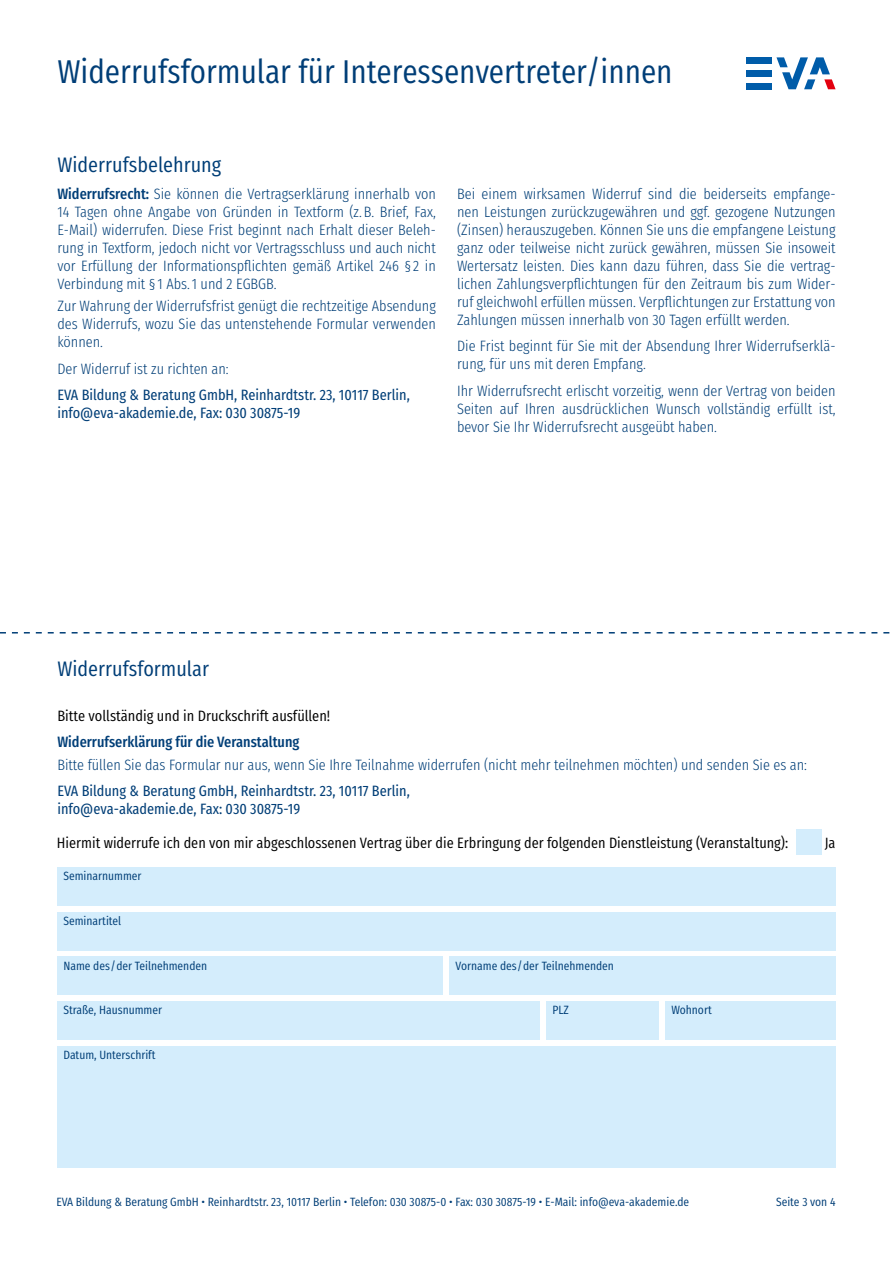
<style>
.page{position:relative;width:893px;height:1263px;background:#fff}
.page>*{position:absolute;margin:0;border:0;box-sizing:border-box;transform-origin:0 0}
.t1{font:33px "Fira Sans Condensed";color:#003e77}
.t2{font:21px "Fira Sans Condensed";color:#003e77}
.Teilnahmebedingungen{font:300 15px/18px "Fira Sans Condensed";color:#003e77;text-align:justify}
.Teilnahmebedingungen-2{font:15px/18px "Fira Sans Condensed";color:#003e77}
.t3{font:15px "Fira Sans Condensed";color:#000}
.Teilnahmebedingungen-3{font:500 15px "Fira Sans Condensed";color:#003e77}
.t4{font:14.85px "Fira Sans Condensed";color:#000}
.t5{font:12px "Fira Sans Condensed";color:#003e77}
.s1{font-weight:500}
</style>
<div class="page">
<div style="left:746px;top:70px;width:26px;height:7px;background:#005ca9"></div>
<div style="left:746px;top:83px;width:26px;height:6px;background:#005ca9"></div>
<div style="left:746px;top:57px;width:26px;height:7px;background:#005ca9"></div>
<svg style="left:776px;top:57px;width:60px;height:32px"></svg>
<div style="left:57px;top:867px;width:779px;height:39px;background:#d4edfc"></div>
<div style="left:57px;top:912px;width:779px;height:38px;background:#d4edfc"></div>
<div style="left:57px;top:1046px;width:779px;height:121px;background:#d4edfc"></div>
<svg style="left:0;top:632px;width:890px;height:1px"></svg>
<div style="left:57px;top:1001px;width:483px;height:39px;background:#d4edfc"></div>
<div style="left:665px;top:1001px;width:171px;height:39px;background:#d4edfc"></div>
<div style="left:546px;top:1001px;width:113px;height:39px;background:#d4edfc"></div>
<div style="left:796px;top:829px;width:25px;height:26px;background:#d4edfc"></div>
<div style="left:449px;top:957px;width:387px;height:38px;background:#d4edfc"></div>
<div style="left:57px;top:957px;width:386px;height:38px;background:#d4edfc"></div>
<p class="t1" style="left:57px;top:41px;width:617px">Widerrufsformular für Interessenvertreter/innen</p>
<p class="t2" style="left:57px;top:146px;width:165px">Widerrufsbelehrung</p>
<p class="Teilnahmebedingungen" style="left:57px;top:183px;width:380px"><span class="s1">Widerrufsrecht:</span> Sie können die Vertragserklärung innerhalb von 14 Tagen ohne Angabe von Gründen in Textform (z.B. Brief, Fax, E-Mail) widerrufen. Diese Frist beginnt nach Erhalt dieser Beleh&shy;rung in Textform, jedoch nicht vor Vertragsschluss und auch nicht vor Erfüllung der Informationspflichten gemäß Artikel 246 § 2 in Verbindung mit § 1 Abs.1 und 2 EGBGB.</p>
<p class="Teilnahmebedingungen" style="left:57px;top:295px;width:380px">Zur Wahrung der Widerrufsfrist genügt die rechtzeitige Absendung des Widerrufs, wozu Sie das untenstehende Formular verwenden können.</p>
<p class="Teilnahmebedingungen" style="left:57px;top:358px;width:173px">Der Widerruf ist zu richten an:</p>
<p class="Teilnahmebedingungen-2" style="left:57px;top:384px;width:354px">EVA Bildung &amp; Beratung GmbH, Reinhardtstr. 23, 10117 Berlin, info@eva-akademie.de, Fax: 030 30875-19</p>
<p class="Teilnahmebedingungen" style="left:457px;top:183px;width:380px">Bei einem wirksamen Widerruf sind die beiderseits empfange&shy;nen Leistungen zurückzugewähren und ggf. gezogene Nutzungen (Zinsen) herauszugeben. Können Sie uns die empfangene Leistung ganz oder teilweise nicht zurück gewähren, müssen Sie insoweit Wertersatz leisten. Dies kann dazu führen, dass Sie die vertrag&shy;lichen Zahlungsverpflichtungen für den Zeitraum bis zum Wider&shy;ruf gleichwohl erfüllen müssen. Verpflichtungen zur Erstattung von Zahlungen müssen innerhalb von 30 Tagen erfüllt werden.</p>
<p class="Teilnahmebedingungen" style="left:457px;top:335px;width:380px">Die Frist beginnt für Sie mit der Absendung Ihrer Widerrufserklä&shy;rung, für uns mit deren Empfang.</p>
<p class="Teilnahmebedingungen" style="left:457px;top:380px;width:380px">Ihr Widerrufsrecht erlischt vorzeitig, wenn der Vertrag von beiden Seiten auf Ihren ausdrücklichen Wunsch vollständig erfüllt ist, bevor Sie Ihr Widerrufsrecht ausgeübt haben.</p>
<p class="t2" style="left:57px;top:649px;width:153px">Widerrufsformular</p>
<p class="t3" style="left:57px;top:702px;width:274px">Bitte vollständig und in Druckschrift ausfüllen!</p>
<p class="Teilnahmebedingungen-3" style="left:57px;top:728px;width:243px">Widerrufserklärung für die Veranstaltung</p>
<p class="Teilnahmebedingungen" style="left:57px;top:754px;width:751px">Bitte füllen Sie das Formular nur aus, wenn Sie Ihre Teilnahme widerrufen (nicht mehr teilnehmen möchten) und senden Sie es an:</p>
<p class="Teilnahmebedingungen-2" style="left:57px;top:780px;width:354px">EVA Bildung &amp; Beratung GmbH, Reinhardtstr. 23, 10117 Berlin, info@eva-akademie.de, Fax: 030 30875-19</p>
<p class="t3" style="left:57px;top:829px;width:733px">Hiermit widerrufe ich den von mir abgeschlossenen Vertrag über die Erbringung der folgenden Dienstleistung (Veranstaltung):</p>
<p class="t4" style="left:825px;top:829px;width:12px">Ja</p>
<p class="t5" style="left:63px;top:865px;width:80px">Seminarnummer</p>
<p class="t5" style="left:63px;top:910px;width:59px">Seminartitel</p>
<p class="t5" style="left:63px;top:954px;width:145px">Name des/der Teilnehmenden</p>
<p class="t5" style="left:456px;top:954px;width:160px">Vorname des/der Teilnehmenden</p>
<p class="t5" style="left:63px;top:999px;width:100px">Straße, Hausnummer</p>
<p class="t5" style="left:552px;top:999px;width:18px">PLZ</p>
<p class="t5" style="left:671px;top:999px;width:42px">Wohnort</p>
<p class="t5" style="left:63px;top:1044px;width:94px">Datum, Unterschrift</p>
<p class="t5" style="left:56px;top:1190px;width:634px">EVA Bildung &amp; Beratung GmbH • Reinhardtstr. 23, 10117 Berlin • Telefon: 030 30875-0 • Fax: 030 30875-19 • E-Mail: info@eva-akademie.de</p>
<p class="t5" style="left:776px;top:1190px;width:61px">Seite 3 von 4</p>
</div>
